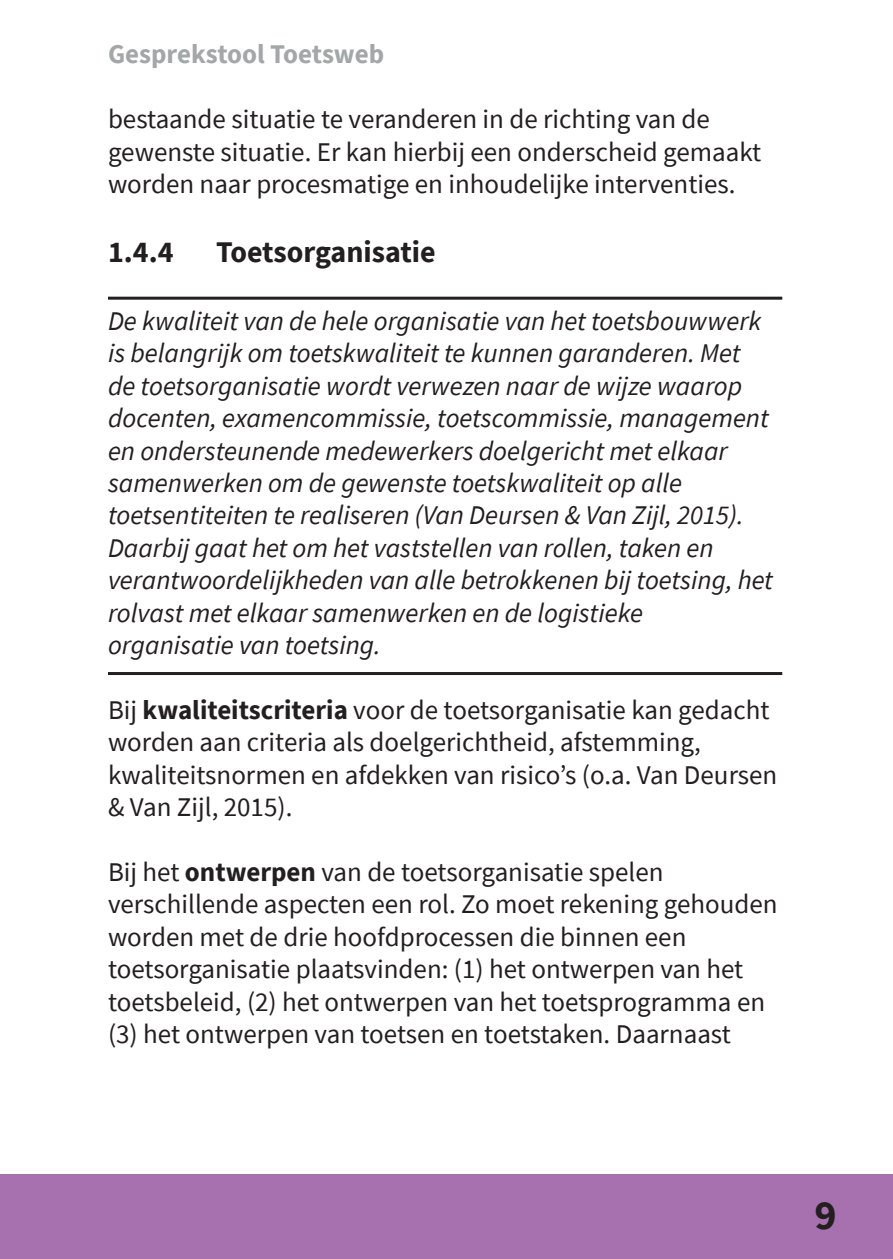
<style>
.page{position:relative;width:893px;height:1259px;background:#fff}
.page>*{position:absolute;margin:0;border:0;box-sizing:border-box;transform-origin:0 0}
.t1{font:700 42px "Source Sans Pro";color:#231f20}
.t2{font:700 30px "Source Sans Pro";color:#231f20}
.t3{font:27px/32.4px "Source Sans Pro";color:#231f20}
.t4{font:italic 27px/32.4px "Source Sans Pro";color:#231f20}
.t5{font:700 27px "Source Sans Pro";color:#a4a7a7}
.s1{font-weight:700}
</style>
<div class="page">
<hr style="left:108px;top:297px;width:674px;height:3px;background:#231f20">
<hr style="left:108px;top:672px;width:674px;height:3px;background:#231f20">
<div style="left:0;top:1174px;width:893px;height:85px;background:#a771af"></div>
<p class="t5" style="left:108px;top:36px;width:278px">Gesprekstool Toetsweb</p>
<p class="t3" style="left:108px;top:103px;width:655px">bestaande situatie te veranderen in de richting van de gewenste situatie. Er kan hierbij een onderscheid gemaakt worden naar procesmatige en inhoudelijke interventies.</p>
<p class="t2" style="left:108px;top:231px;width:67px">1.4.4</p>
<p class="t2" style="left:216px;top:231px;width:221px">Toetsorganisatie</p>
<p class="t4" style="left:108px;top:304px;width:666px">De kwaliteit van de hele organisatie van het toetsbouwwerk is belangrijk om toetskwaliteit te kunnen garanderen. Met de toetsorganisatie wordt verwezen naar de wijze waarop docenten, examencommissie, toetscommissie, management en ondersteunende medewerkers doelgericht met elkaar samenwerken om de gewenste toetskwaliteit op alle toetsentiteiten te realiseren (Van Deursen &amp; Van Zijl, 2015).<br>Daarbij gaat het om het vaststellen van rollen, taken en verantwoordelijkheden van alle betrokkenen bij toetsing, het rolvast met elkaar samenwerken en de logistieke</p>
<p class="t4" style="left:108px;top:628px;width:274px">organisatie van toetsing.</p>
<p class="t3" style="left:108px;top:693px;width:671px">Bij <span class="s1">kwaliteitscriteria</span> voor de toetsorganisatie kan gedacht worden aan criteria als doelgerichtheid, afstemming, kwaliteitsnormen en afdekken van risico’s (o.a. Van Deursen &amp; Van Zijl, 2015).</p>
<p class="t3" style="left:108px;top:855px;width:671px">Bij het <span class="s1">ontwerpen</span> van de toetsorganisatie spelen verschillende aspecten een rol. Zo moet rekening gehouden worden met de drie hoofdprocessen die binnen een toetsorganisatie plaatsvinden: (1) het ontwerpen van het toetsbeleid, (2) het ontwerpen van het toetsprogramma en (3) het ontwerpen van toetsen en toetstaken. Daarnaast</p>
<p class="t1" style="left:814px;top:1186px;width:24px">9</p>
</div>
